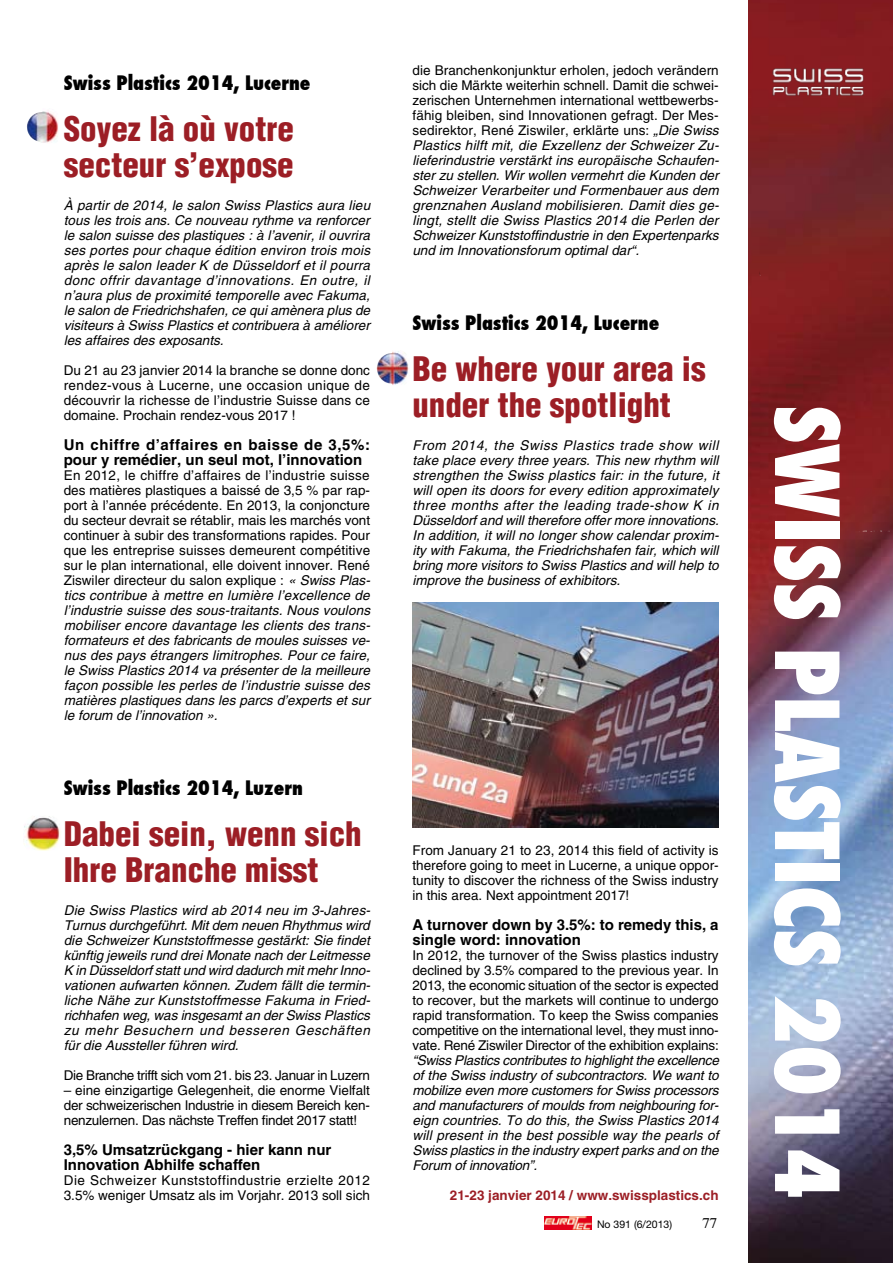
<style>
.page{position:relative;width:893px;height:1263px;background:#fff}
.page>*{position:absolute;margin:0;border:0;box-sizing:border-box;transform-origin:0 0}
.t1{font:800 condensed 85.5px "Futura";color:#fff}
.t2{font:900 condensed 33px/36px "Helvetica";color:#9c1e25}
.t3{font:800 condensed 19.5px "Futura";color:#000}
.t4{font:700 15px/15px "Helvetica";color:#000}
.t5{font:italic 13.5px/15px "Helvetica";color:#000;text-align:justify}
.t6{font:13.5px/15px "Helvetica";color:#000;text-align:justify}
.t7{font:13.5px/15px "Helvetica";letter-spacing:.035em;color:#000}
.t8{font:13.5px "Helvetica";letter-spacing:-.025em;color:#000}
.t9{font:700 13.5px "Helvetica";color:#9c1e25}
.t10{font:10.5px "Helvetica Neue";color:#000}
.s1{font-style:normal}
</style>
<div class="page">
<svg style="left:544px;top:1216px;width:48px;height:1px"></svg>
<img style="left:544px;top:1217px;width:48px;height:13px">
<img style="left:748px;top:0;width:145px;height:1263px">
<img style="left:858px;top:530px;width:32px;height:2px">
<img style="left:27px;top:111px;width:31px;height:32px">
<img style="left:24px;top:816px;width:37px;height:35px">
<img style="left:377px;top:351px;width:32px;height:34px">
<img style="left:412px;top:602px;width:307px;height:225px">
<img style="left:768px;top:64px;width:101px;height:37px">
<h3 class="t3" style="left:64px;top:69px;width:248px">Swiss Plastics 2014, Lucerne</h3>
<h2 class="t2" style="left:64px;top:110px;width:232px">Soyez là où votre secteur s’expose</h2>
<p class="t5" style="left:64px;top:198px;width:308px">À partir de 2014, le salon Swiss Plastics aura lieu tous les trois ans. Ce nouveau rythme va renforcer le salon suisse des plastiques : à l’avenir, il ouvrira ses portes pour chaque édition environ trois mois après le salon leader K de Düsseldorf et il pourra donc offrir davantage d’innovations. En outre, il n’aura plus de proximité temporelle avec Fakuma, le salon de Friedrichshafen, ce qui amènera plus de visiteurs à Swiss Plastics et contribuera à améliorer les affaires des exposants.</p>
<p class="t6" style="left:64px;top:363px;width:308px">Du 21 au 23 janvier 2014 la branche se donne donc rendez-vous à Lucerne, une occasion unique de découvrir la richesse de l’industrie Suisse dans ce domaine. Prochain rendez-vous 2017 !</p>
<p class="t4" style="left:64px;top:437px;width:308px">Un chiffre d’affaires en baisse de 3,5%: pour y remédier, un seul mot, l’innovation</p>
<p class="t5" style="left:64px;top:468px;width:308px"><span class="s1">En 2012, le chiffre d’affaires de l’industrie suisse des matières plastiques a baissé de 3,5 % par rap&shy;port à l’année précédente. En 2013, la conjoncture du secteur devrait se rétablir, mais les marchés vont continuer à subir des transformations rapides. Pour que les entreprise suisses demeurent compétitive sur le plan international, elle doivent innover. René Ziswiler directeur du salon explique :</span> « Swiss Plas&shy;tics contribue à mettre en lumière l’excellence de l’industrie suisse des sous-traitants. Nous voulons mobiliser encore davantage les clients des trans&shy;formateurs et des fabricants de moules suisses ve&shy;nus des pays étrangers limitrophes. Pour ce faire, le Swiss Plastics 2014 va présenter de la meilleure façon possible les perles de l’industrie suisse des matières plastiques dans les parcs d’experts et sur le forum de l’innovation ».</p>
<h3 class="t3" style="left:64px;top:774px;width:241px">Swiss Plastics 2014, Luzern</h3>
<h2 class="t2" style="left:64px;top:815px;width:299px">Dabei sein, wenn sich<br>Ihre Branche misst</h2>
<p class="t5" style="left:64px;top:903px;width:308px">Die Swiss Plastics wird ab 2014 neu im 3-Jahres-Turnus durchgeführt. Mit dem neuen Rhythmus wird die Schweizer Kunststoffmesse gestärkt: Sie findet künftig jeweils rund drei Monate nach der Leitmesse K in Düsseldorf statt und wird dadurch mit mehr Inno&shy;vationen aufwarten können. Zudem fällt die termin&shy;liche Nähe zur Kunststoffmesse Fakuma in Fried&shy;richhafen weg, was insgesamt an der Swiss Plastics zu mehr Besuchern und besseren Geschäften für die Aussteller führen wird.</p>
<p class="t8" style="left:64px;top:1067px;width:308px">Die Branche trifft sich vom 21. bis 23. Januar in Luzern</p>
<p class="t6" style="left:64px;top:1083px;width:308px">– eine einzigartige Gelegenheit, die enorme Vielfalt der schweizerischen I ndustrie in diesem Bereich ken&shy;nenzulernen. Das nächste Treffen findet 2017 statt!</p>
<p class="t4" style="left:64px;top:1142px;width:269px">3,5% Umsatzrückgang - hier kann nur<br>Innovation Abhilfe schaffen</p>
<p class="t7" style="left:64px;top:1173px;width:308px">Die Schweizer Kunststoffindustrie erzielte 2012<br>3.5% weniger U msatz als im Vorjahr. 2013 soll sich</p>
<p class="t5" style="left:412px;top:63px;width:308px"><span class="s1">die Branchenkonjunktur erholen, jedoch verändern sich die Märkte weiterhin schnell. Damit die schwei&shy;zerischen U nternehmen international wettbewerbs&shy;fähig bleiben, sind I nnovationen gefragt. Der Mes&shy;sedirektor, René Ziswiler, erklärte uns:</span> „Die Swiss Plastics hilft mit, die Exzellenz der Schweizer Zu&shy;lieferindustrie verstärkt ins europäische Schaufen&shy;ster zu stellen. Wir wollen vermehrt die Kunden der Schweizer Verarbeiter und Formenbauer aus dem grenznahen Ausland mobilisieren. Damit dies ge&shy;lingt, stellt die Swiss Plastics 2014 die Perlen der Schweizer Kunststoffindustrie in den Expertenparks und im Innovationsforum optimal dar“.</p>
<h3 class="t3" style="left:412px;top:309px;width:248px">Swiss Plastics 2014, Lucerne</h3>
<h2 class="t2" style="left:412px;top:350px;width:295px">Be where your area is under the spotlight</h2>
<p class="t5" style="left:412px;top:438px;width:308px">From 2014, the Swiss Plastics trade show will take place every three years. This new rhythm will strengthen the Swiss plastics fair: in the future, it will open its doors for every edition approximately three months after the leading trade-show K in Düsseldorf and will therefore offer more innovations.<br>In addition, it will no longer show calendar proxim&shy;ity with Fakuma, the Friedrichshafen fair, which will bring more visitors to Swiss Plastics and will help to improve the business of exhibitors.</p>
<p class="t6" style="left:412px;top:843px;width:308px">From January 21 to 23, 2014 this field of activity is therefore going to meet in Lucerne, a unique oppor&shy;tunity to discover the richness of the Swiss industry in this area. Next appointment 2017!</p>
<p class="t4" style="left:412px;top:917px;width:308px">A turnover down by 3.5%: to remedy this, a single word: innovation</p>
<p class="t6" style="left:412px;top:948px;width:308px">I n 2012, the turnover of the Swiss plastics industry declined by 3.5% compared to the previous year. I n 2013, the economic situation of the sector is expected to recover, but the markets will continue to undergo rapid transformation. To keep the Swiss companies competitive on the international level, they must inno&shy;vate. René Ziswiler Director of the exhibition explains:</p>
<p class="t5" style="left:412px;top:1053px;width:308px">“Swiss Plastics contributes to highlight the excellence of the Swiss industry of subcontractors. We want to mobilize even more customers for Swiss processors and manufacturers of moulds from neighbouring for&shy;eign countries. To do this, the Swiss Plastics 2014 will present in the best possible way the pearls of Swiss plastics in the industry expert parks and on the Forum of innovation”.</p>
<p class="t9" style="left:450px;top:1187px;width:270px">21-23 janvier 2014 / www.swissplastics.ch</p>
<p class="t10" style="left:597px;top:1218px;width:77px">No 391 (6/2013)</p>
<h1 class="t1" style="left:865px;top:405px;width:796px;rotate:90deg">SWISS PLASTICS 2014</h1>
</div>
